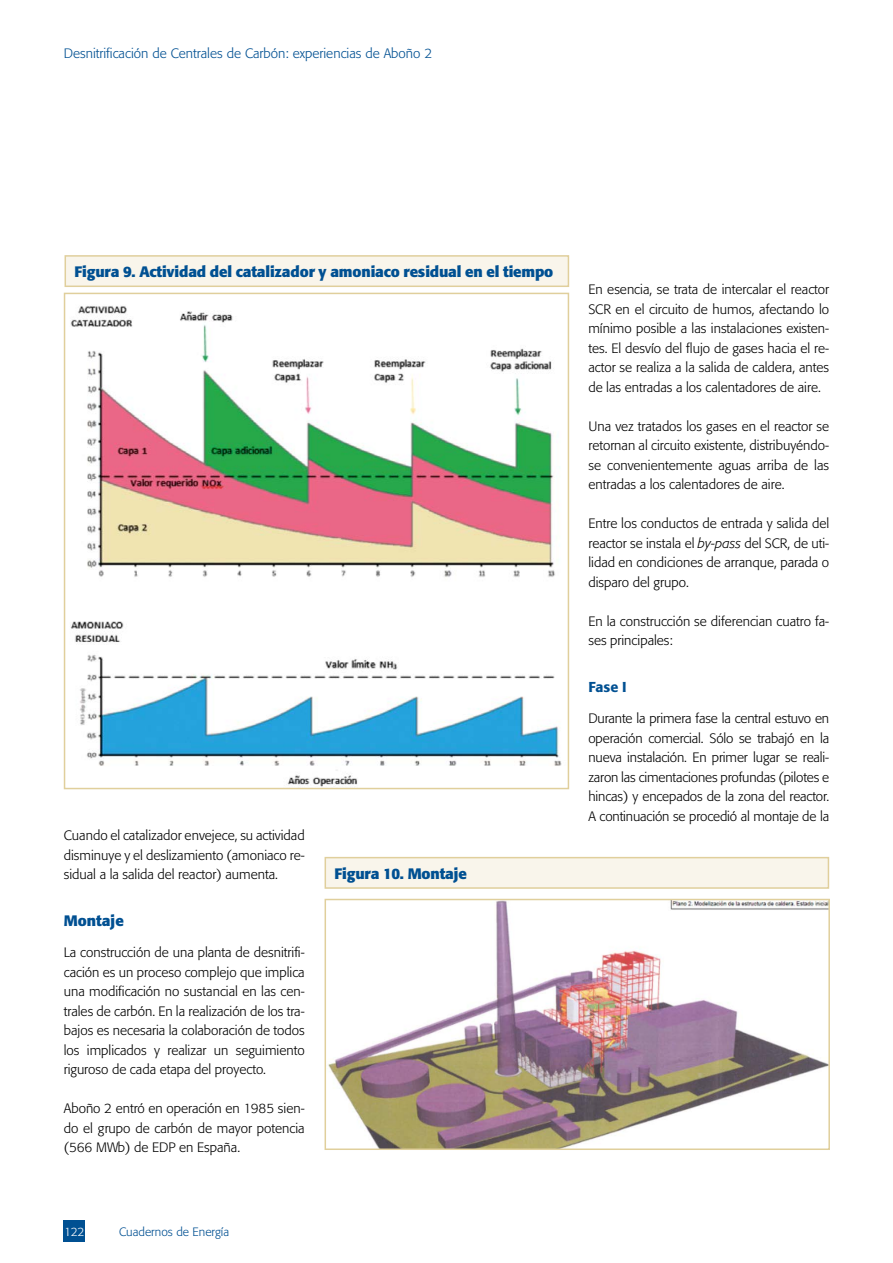
<style>
.page{position:relative;width:893px;height:1263px;background:#fff}
.page>*{position:absolute;margin:0;border:0;box-sizing:border-box;transform-origin:0 0}
.t1{font:700 15px "Formata";letter-spacing:-.01em;color:#005092}
.t2{font:500 14.25px "Formata";color:#005092}
.t3{font:300 13.5px/19.5px "Formata";color:#000;text-align:justify}
.t4{font:300 13.5px "Formata";color:#005092}
.t5{font:300 12px "Formata";color:#005092}
.t6{font:300 12px "Formata";color:#fff}
.s1{font-style:italic}
</style>
<div class="page">
<div style="left:64px;top:1220px;width:21px;height:22px;background:#005092"></div>
<img style="left:70px;top:306px;width:492px;height:480px">
<div style="left:64px;top:293px;width:505px;height:496px;border:2px solid #e0cf9c"></div>
<div style="left:65px;top:256px;width:503px;height:30px;background:#f9f5eb"></div>
<div style="left:65px;top:255px;width:504px;height:32px;border:2px solid #e0cf9c"></div>
<div style="left:325px;top:858px;width:503px;height:30px;background:#f9f5eb"></div>
<div style="left:325px;top:857px;width:504px;height:32px;border:2px solid #e0cf9c"></div>
<img style="left:328px;top:902px;width:499px;height:245px">
<div style="left:325px;top:899px;width:505px;height:251px;border:2px solid #e0cf9c"></div>
<p class="t4" style="left:64px;top:46px;width:370px">Desnitrificación de Centrales de Carbón: experiencias de Aboño 2</p>
<p class="t1" style="left:75px;top:262px;width:480px">Figura 9. Actividad del catalizador y amoniaco residual en el tiempo</p>
<p class="t3" style="left:64px;top:826px;width:242px">Cuando el catalizador envejece, su actividad disminuye y el deslizamiento (amoniaco re&shy;sidual a la salida del reactor) aumenta.</p>
<p class="t1" style="left:64px;top:911px;width:62px">Montaje</p>
<p class="t3" style="left:64px;top:943px;width:242px">La construcción de una planta de desnitrifi&shy;cación es un proceso complejo que implica una modificación no sustancial en las cen&shy;trales de carbón. En la realización de los tra&shy;bajos es necesaria la colaboración de todos los implicados y realizar un seguimiento riguroso de cada etapa del proyecto.</p>
<p class="t3" style="left:64px;top:1099px;width:242px">Aboño 2 entró en operación en 1985 sien&shy;do el grupo de carbón de mayor potencia (566 MWb) de EDP en España.</p>
<p class="t6" style="left:64px;top:1224px;width:22px">122</p>
<p class="t5" style="left:119px;top:1224px;width:112px">Cuadernos de Energía</p>
<p class="t1" style="left:335px;top:864px;width:134px">Figura 10. Montaje</p>
<p class="t3" style="left:588px;top:280px;width:242px">En esencia, se trata de intercalar el reactor SCR en el circuito de humos, afectando lo mínimo posible a las instalaciones existen&shy;tes. El desvío del flujo de gases hacia el re&shy;actor se realiza a la salida de caldera, antes de las entradas a los calentadores de aire.</p>
<p class="t3" style="left:588px;top:416px;width:242px">Una vez tratados los gases en el reactor se retornan al circuito existente, distribuyéndo&shy;se convenientemente aguas arriba de las entradas a los calentadores de aire.</p>
<p class="t3" style="left:588px;top:514px;width:242px">Entre los conductos de entrada y salida del reactor se instala el <span class="s1">by-pass</span> del SCR, de uti&shy;lidad en condiciones de arranque, parada o disparo del grupo.</p>
<p class="t3" style="left:588px;top:611px;width:242px">En la construcción se diferencian cuatro fa&shy;ses principales:</p>
<p class="t2" style="left:588px;top:678px;width:40px">Fase I</p>
<p class="t3" style="left:588px;top:709px;width:242px">Durante la primera fase la central estuvo en operación comercial. Sólo se trabajó en la nueva instalación. En primer lugar se reali&shy;zaron las cimentaciones profundas (pilotes e hincas) y encepados de la zona del reactor.<br>A continuación se procedió al montaje de la</p>
</div>
